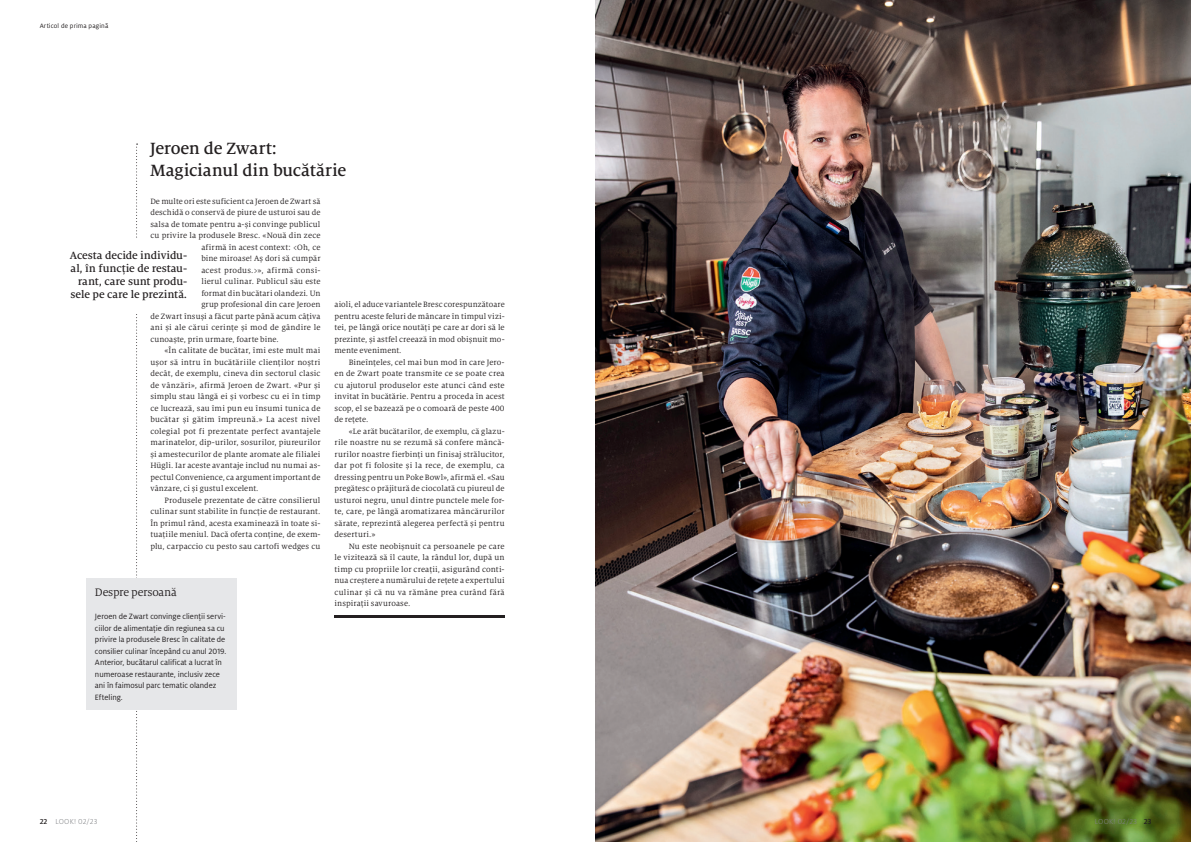
<style>
.page{position:relative;width:1191px;height:842px;background:#fff}
.page>*{position:absolute;margin:0;border:0;box-sizing:border-box;transform-origin:0 0}
.t1{font:500 18px/22px "Milo Serif Pro";letter-spacing:-.005em;color:#231f20}
.t2{font:12px "Milo Serif Pro";letter-spacing:-.015em;color:#231f20}
.t3{font:500 11.5px/13px "Milo Serif Pro";letter-spacing:-.005em;color:#231f20;text-align:right}
.t4{font:8.5px/11.5px "Milo Serif Pro";letter-spacing:.015em;color:#231f20;text-align:justify}
.t5{font:8.5px/11.5px "Milo Pro";letter-spacing:-.005em;color:#231f20}
.t6{font:300 8px "Milo Pro";letter-spacing:.025em;color:#808285}
.t7{font:7px "Milo Pro";letter-spacing:.02em;color:#231f20}
.s1{font-weight:500;color:#231f20}
</style>
<div class="page">
<img style="left:595px;top:0;width:596px;height:842px">
<svg style="left:136px;top:144px;width:2px;height:698px"></svg>
<div style="left:131px;top:239px;width:12px;height:73px;background:#fff"></div>
<div style="left:86px;top:578px;width:151px;height:29px;background:#e6e7e9"></div>
<div style="left:86px;top:604px;width:151px;height:106px;background:#e6e7e9"></div>
<hr style="left:334px;top:616px;width:170px;height:2px;background:#231f20">
<p class="t7" style="left:40px;top:22px;width:70px">Articol de prima pagină</p>
<h1 class="t1" style="left:150px;top:138px;width:197px">Jeroen de Zwart:<br>Magicianul din bucătărie</h1>
<p class="t4" style="left:150px;top:195px;width:172px">De multe ori este suficient ca Jeroen de Zwart să</p>
<p class="t4" style="left:150px;top:207px;width:172px">deschidă o conservă de piure de usturoi sau de</p>
<p class="t4" style="left:150px;top:218px;width:172px">salsa de tomate pentru a-și convinge publicul</p>
<p class="t4" style="left:150px;top:230px;width:172px">cu privire la produsele Bresc. «Nouă din zece</p>
<p class="t4" style="left:201px;top:241px;width:121px">afirmă în acest context: &lt;Oh, ce</p>
<p class="t4" style="left:201px;top:253px;width:121px">bine miroase! Aș dori să cumpăr</p>
<p class="t4" style="left:201px;top:264px;width:121px">acest produs.&gt;», afirmă consi-</p>
<p class="t4" style="left:201px;top:276px;width:121px">lierul culinar. Publicul său este</p>
<p class="t4" style="left:201px;top:287px;width:121px">format din bucătari olandezi. Un</p>
<p class="t4" style="left:201px;top:299px;width:121px">grup profesional din care Jeroen</p>
<p class="t4" style="left:150px;top:310px;width:172px">de Zwart însuși a făcut parte până acum câțiva</p>
<p class="t4" style="left:150px;top:322px;width:172px">ani și ale cărui cerințe și mod de gândire le</p>
<p class="t4" style="left:150px;top:333px;width:130px">cunoaște, prin urmare, foarte bine.</p>
<p class="t4" style="left:164px;top:345px;width:157px">«În calitate de bucătar, îmi este mult mai</p>
<p class="t4" style="left:150px;top:356px;width:172px">ușor să intru în bucătăriile clienților noștri</p>
<p class="t4" style="left:150px;top:368px;width:172px">decât, de exemplu, cineva din sectorul clasic</p>
<p class="t4" style="left:150px;top:379px;width:172px">de vânzări», afirmă Jeroen de Zwart. «Pur și</p>
<p class="t4" style="left:150px;top:391px;width:172px">simplu stau lângă ei și vorbesc cu ei în timp</p>
<p class="t4" style="left:150px;top:402px;width:172px">ce lucrează, sau îmi pun eu însumi tunica de</p>
<p class="t4" style="left:150px;top:414px;width:172px">bucătar și gătim împreună.» La acest nivel</p>
<p class="t4" style="left:150px;top:425px;width:172px">colegial pot fi prezentate perfect avantajele</p>
<p class="t4" style="left:150px;top:437px;width:172px">marinatelor, dip-urilor, sosurilor, piureurilor</p>
<p class="t4" style="left:150px;top:448px;width:172px">și amestecurilor de plante aromate ale filialei</p>
<p class="t4" style="left:150px;top:460px;width:172px">Hügli. Iar aceste avantaje includ nu numai as-</p>
<p class="t4" style="left:150px;top:471px;width:172px">pectul Convenience, ca argument important de</p>
<p class="t4" style="left:150px;top:483px;width:110px">vânzare, ci și gustul excelent.</p>
<p class="t4" style="left:164px;top:494px;width:157px">Produsele prezentate de către consilierul</p>
<p class="t4" style="left:150px;top:506px;width:172px">culinar sunt stabilite în funcție de restaurant.</p>
<p class="t4" style="left:150px;top:517px;width:172px">În primul rând, acesta examinează în toate si-</p>
<p class="t4" style="left:150px;top:529px;width:172px">tuațiile meniul. Dacă oferta conține, de exem-</p>
<p class="t4" style="left:150px;top:540px;width:172px">plu, carpaccio cu pesto sau cartofi wedges cu</p>
<h3 class="t3" style="left:70px;top:248px;width:119px">Acesta decide individu&shy;al, în funcție de restau&shy;rant, care sunt produ&shy;sele pe care le prezintă.</h3>
<h2 class="t2" style="left:95px;top:586px;width:83px">Despre persoană</h2>
<p class="t5" style="left:95px;top:611px;width:133px">Jeroen de Zwart convinge clienții servi&shy;ciilor de alimentație din regiunea sa cu privire la produsele Bresc în calitate de consilier culinar începând cu anul 2019.<br>Anterior, bucătarul calificat a lucrat în numeroase restaurante, inclusiv zece ani în faimosul parc tematic olandez Efteling.</p>
<p class="t4" style="left:334px;top:299px;width:172px">aioli, el aduce variantele Bresc corespunzătoare pentru aceste feluri de mâncare în timpul vizi&shy;tei, pe lângă orice noutăți pe care ar dori să le prezinte, și astfel creează în mod obișnuit mo&shy;mente eveniment.</p>
<p class="t4" style="left:334px;top:356px;width:172px;text-indent:14px">Bineînțeles, cel mai bun mod în care Jero&shy;en de Zwart poate transmite ce se poate crea cu ajutorul produselor este atunci când este invitat în bucătărie. Pentru a proceda în acest scop, el se bazează pe o comoară de peste 400 de rețete.</p>
<p class="t4" style="left:334px;top:425px;width:172px;text-indent:14px">«Le arăt bucătarilor, de exemplu, că glazu&shy;rile noastre nu se rezumă să confere mâncă&shy;rurilor noastre fierbinți un finisaj strălucitor, dar pot fi folosite și la rece, de exemplu, ca dressing pentru un Poke Bowl», afirmă el. «Sau pregătesc o prăjitură de ciocolată cu piureul de usturoi negru, unul dintre punctele mele for&shy;te, care, pe lângă aromatizarea mâncărurilor sărate, reprezintă alegerea perfectă și pentru deserturi.»</p>
<p class="t4" style="left:334px;top:540px;width:172px;text-indent:14px">Nu este neobișnuit ca persoanele pe care le vizitează să îl caute, la rândul lor, după un timp cu propriile lor creații, asigurând conti&shy;nua creștere a numărului de rețete a expertului culinar și că nu va rămâne prea curând fără inspirații savuroase.</p>
<p class="t6" style="left:40px;top:817px;width:59px"><span class="s1">22</span> LOOK! 02/23</p>
<p class="t6" style="left:1094px;top:817px;width:58px">LOOK! 02/23 <span class="s1">23</span></p>
</div>
